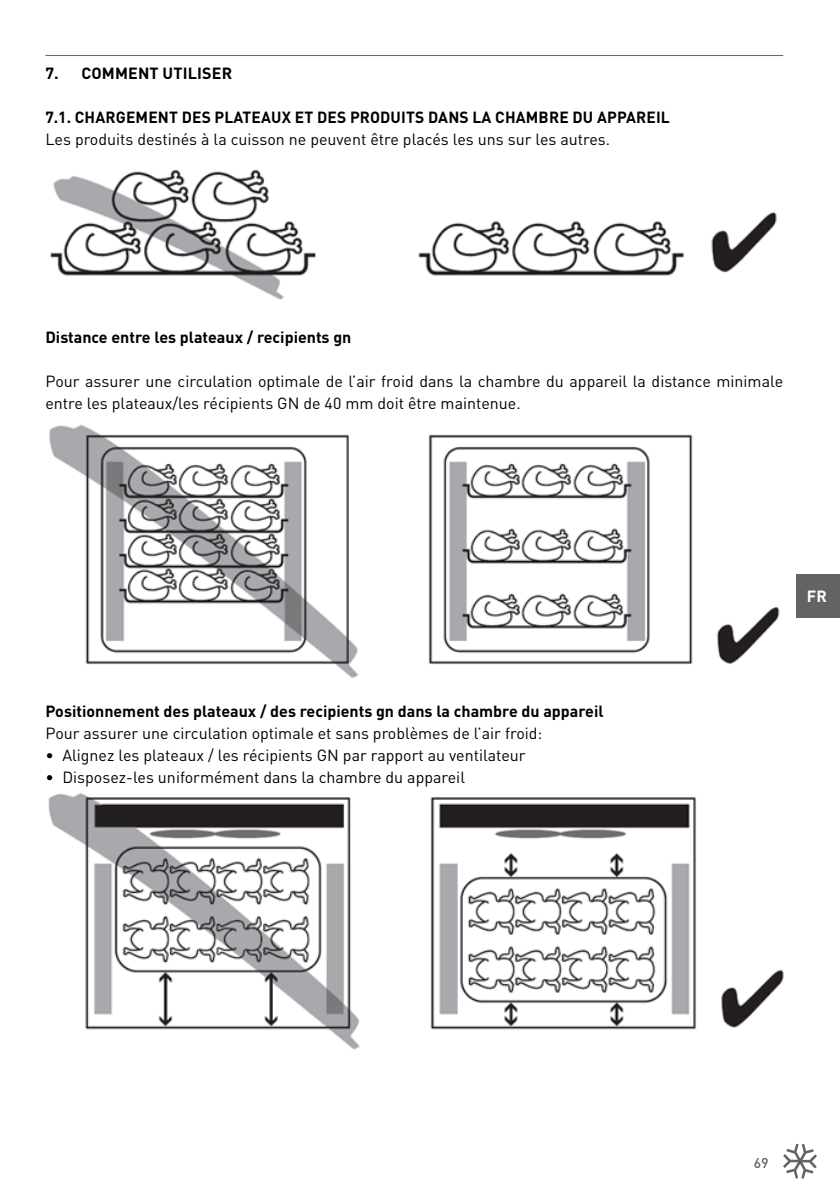
<style>
.page{position:relative;width:840px;height:1191px;background:#fff}
.page>*{position:absolute;margin:0;border:0;box-sizing:border-box;transform-origin:0 0}
.t1{font:16px/22px "DIN Pro";color:#000}
.t2{font:700 16px "DIN Pro";color:#000}
.t3{font:700 16px "DIN Pro";color:#fff}
.t4{font:500 14px "DIN Pro";color:#646363}
</style>
<div class="page">
<div style="left:796px;top:574px;width:43px;height:43px;background:#646363"></div>
<svg style="left:783px;top:1143px;width:33px;height:35px"></svg>
<hr style="left:45px;top:55px;width:737px;height:1px;background:#646363">
<img style="left:50px;top:169px;width:727px;height:131px">
<img style="left:49px;top:424px;width:731px;height:254px">
<img style="left:48px;top:793px;width:734px;height:257px">
<p class="t2" style="left:45px;top:60px;width:188px">7. COMMENT UTILISER</p>
<p class="t2" style="left:45px;top:104px;width:625px">7.1. CHARGEMENT DES PLATEAUX ET DES PRODUITS DANS LA CHAMBRE DU APPAREIL</p>
<p class="t1" style="left:45px;top:126px;width:566px">Les produits destinés à la cuisson ne peuvent être placés les uns sur les autres.</p>
<p class="t2" style="left:45px;top:324px;width:307px">Distance entre les plateaux / recipients gn</p>
<p class="t1" style="left:45px;top:368px;width:738px">Pour assurer une circulation optimale de l’air froid dans la chambre du appareil la distance minimale entre les plateaux/les récipients GN de 40 mm doit être maintenue.</p>
<p class="t2" style="left:45px;top:698px;width:559px">Positionnement des plateaux / des recipients gn dans la chambre du appareil</p>
<p class="t1" style="left:45px;top:720px;width:498px">Pour assurer une circulation optimale et sans problèmes de l’air froid:</p>
<p class="t1" style="left:45px;top:742px;width:481px">• Alignez les plateaux / les récipients GN par rapport au ventilateur</p>
<p class="t1" style="left:45px;top:764px;width:421px">• Disposez-les uniformément dans la chambre du appareil</p>
<p class="t3" style="left:806px;top:583px;width:21px">FR</p>
<p class="t4" style="left:753px;top:1151px;width:16px">69</p>
</div>
